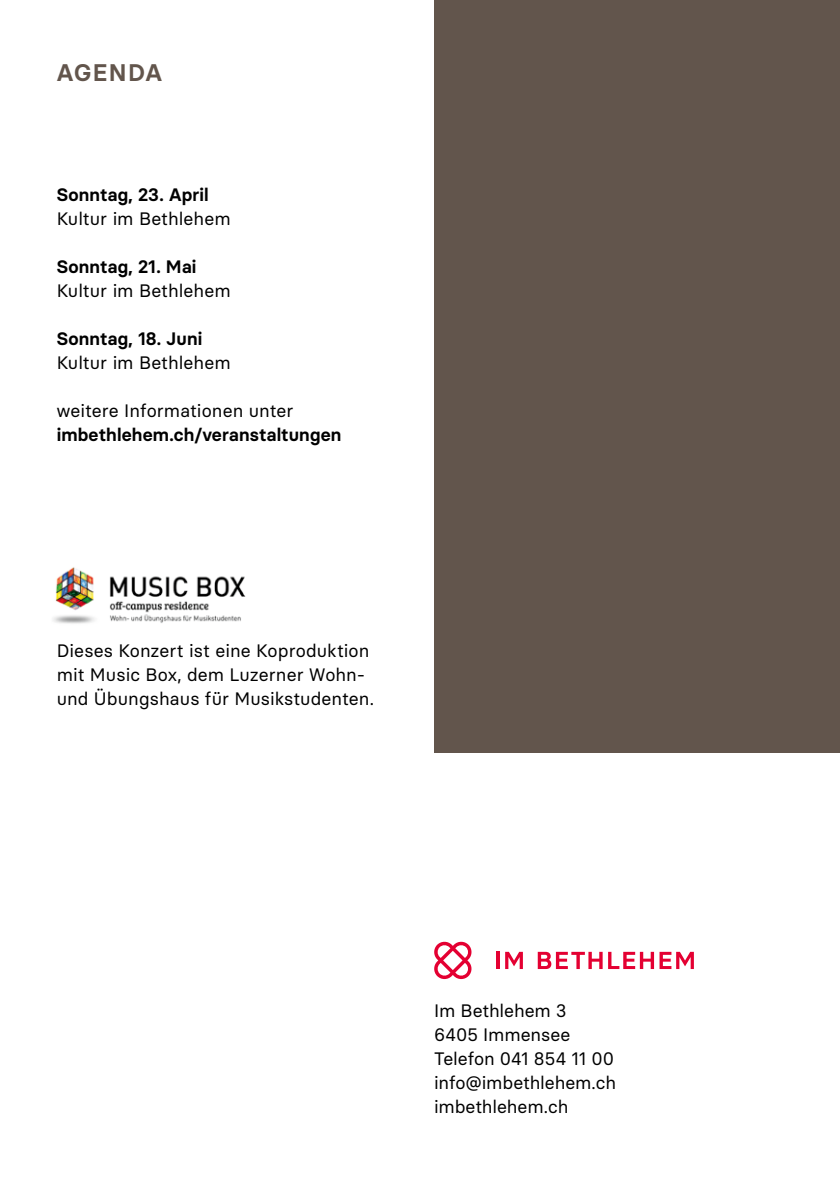
<style>
.page{position:relative;width:840px;height:1191px;background:#fff}
.page>*{position:absolute;margin:0;border:0;box-sizing:border-box;transform-origin:0 0}
.t1{font:600 24px "Basier Circle";letter-spacing:.055em;color:#62554c}
.t2{font:18px/24px "Basier Circle";color:#000}
.t3{font:600 18px "Basier Circle";letter-spacing:.01em;color:#000}
</style>
<div class="page">
<div style="left:434px;top:0;width:405px;height:753px;background:#62554c"></div>
<hr style="left:496px;top:951px;width:3px;height:18px;background:#e40032">
<svg style="left:505px;top:951px;width:17px;height:18px"></svg>
<svg style="left:537px;top:951px;width:116px;height:18px"></svg>
<svg style="left:659px;top:951px;width:34px;height:18px"></svg>
<svg style="left:434px;top:941px;width:38px;height:38px"></svg>
<img style="left:53px;top:567px;width:193px;height:57px">
<h1 class="t1" style="left:57px;top:57px;width:107px">AGENDA</h1>
<p class="t3" style="left:57px;top:183px;width:153px">Sonntag, 23. April</p>
<p class="t2" style="left:57px;top:206px;width:175px">Kultur im Bethlehem</p>
<p class="t3" style="left:57px;top:255px;width:141px">Sonntag, 21. Mai</p>
<p class="t2" style="left:57px;top:278px;width:175px">Kultur im Bethlehem</p>
<p class="t3" style="left:57px;top:327px;width:147px">Sonntag, 18. Juni</p>
<p class="t2" style="left:57px;top:350px;width:175px">Kultur im Bethlehem</p>
<p class="t2" style="left:57px;top:398px;width:238px">weitere Informationen unter</p>
<p class="t3" style="left:57px;top:423px;width:286px">imbethlehem.ch/veranstaltungen</p>
<p class="t2" style="left:57px;top:638px;width:319px">Dieses Konzert ist eine Koproduktion mit Music Box, dem Luzerner Wohn&shy;und Übungshaus für Musikstudenten.</p>
<p class="t2" style="left:434px;top:998px;width:183px">Im Bethlehem 3<br>6405 Immensee<br>Telefon 041 854 11 00 info@imbethlehem.ch imbethlehem.ch</p>
</div>
